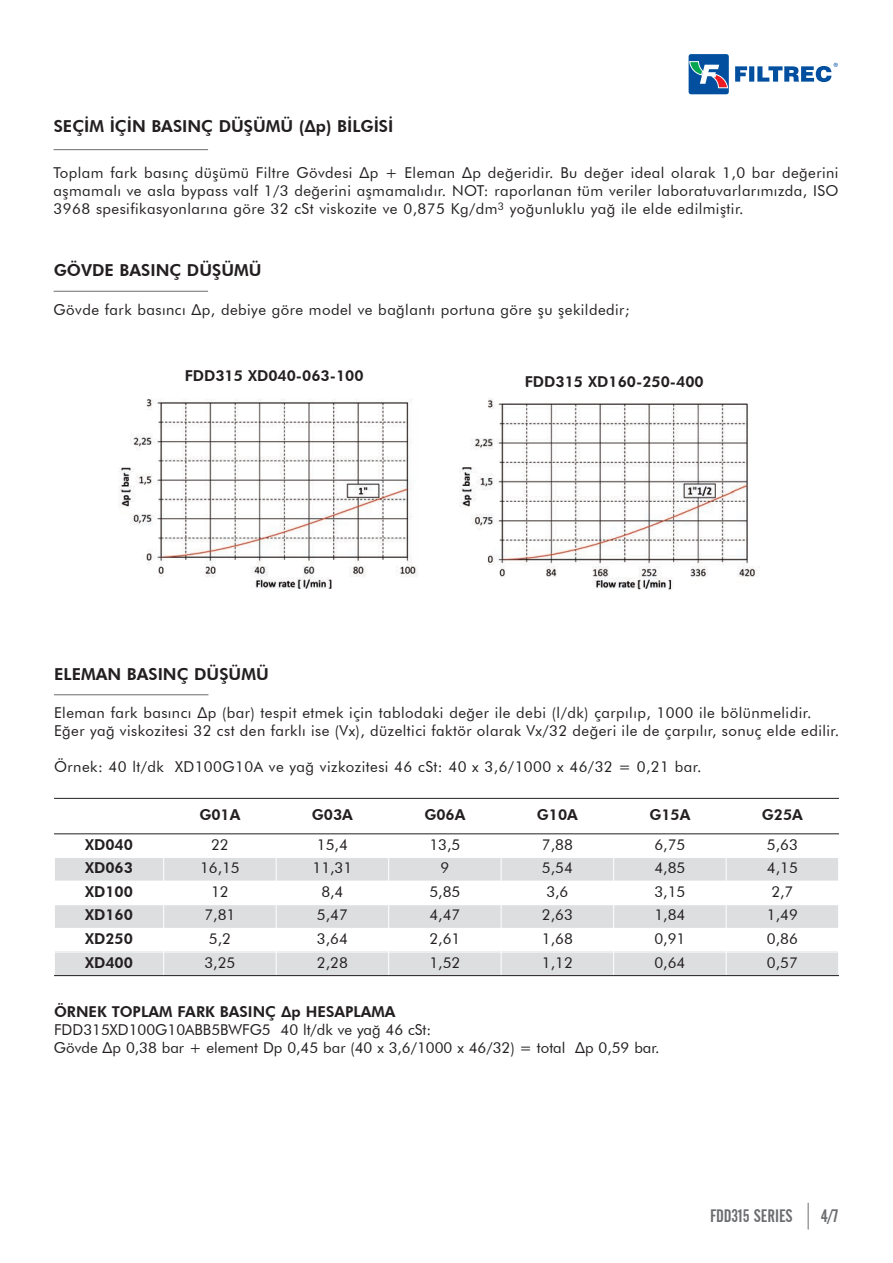
<style>
.page{position:relative;width:893px;height:1263px;background:#fff}
.page>*{position:absolute;margin:0;border:0;box-sizing:border-box;transform-origin:0 0}
.t1{font:18px "Alternate Gothic 2 BT";color:#6c6d70}
.t2{font:800 16.5px "Futura BT";color:#231f20}
.t3{font:15px/18px "Futura BT";letter-spacing:.03em;color:#231f20;text-align:justify}
.t4{font:800 15px "Futura BT";color:#231f20}
.t5{font:15px/18px "Futura BT";color:#231f20}
</style>
<div class="page">
<hr style="left:54px;top:149px;width:154px;height:1px;background:#6c6d70">
<hr style="left:54px;top:291px;width:154px;height:1px;background:#6c6d70">
<img style="left:118px;top:399px;width:300px;height:190px">
<img style="left:460px;top:387px;width:300px;height:203px">
<img style="left:526px;top:387px;width:100px;height:1px">
<hr style="left:54px;top:694px;width:155px;height:1px;background:#6c6d70">
<svg style="left:808px;top:1203px;width:1px;height:26px"></svg>
<div style="left:54px;top:857px;width:110px;height:24px;background:#dddee0"></div>
<div style="left:164px;top:857px;width:112px;height:24px;background:#dddee0"></div>
<div style="left:276px;top:857px;width:113px;height:24px;background:#dddee0"></div>
<div style="left:389px;top:857px;width:112px;height:24px;background:#dddee0"></div>
<div style="left:501px;top:857px;width:113px;height:24px;background:#dddee0"></div>
<div style="left:614px;top:857px;width:112px;height:24px;background:#dddee0"></div>
<div style="left:726px;top:857px;width:113px;height:24px;background:#dddee0"></div>
<div style="left:54px;top:905px;width:110px;height:23px;background:#dddee0"></div>
<div style="left:164px;top:905px;width:112px;height:23px;background:#dddee0"></div>
<div style="left:276px;top:905px;width:113px;height:23px;background:#dddee0"></div>
<div style="left:389px;top:905px;width:112px;height:23px;background:#dddee0"></div>
<div style="left:501px;top:905px;width:113px;height:23px;background:#dddee0"></div>
<div style="left:614px;top:905px;width:112px;height:23px;background:#dddee0"></div>
<div style="left:726px;top:905px;width:113px;height:23px;background:#dddee0"></div>
<div style="left:54px;top:952px;width:110px;height:24px;background:#dddee0"></div>
<div style="left:164px;top:952px;width:112px;height:24px;background:#dddee0"></div>
<div style="left:276px;top:952px;width:113px;height:24px;background:#dddee0"></div>
<div style="left:389px;top:952px;width:112px;height:24px;background:#dddee0"></div>
<div style="left:501px;top:952px;width:113px;height:24px;background:#dddee0"></div>
<div style="left:614px;top:952px;width:112px;height:24px;background:#dddee0"></div>
<div style="left:726px;top:952px;width:113px;height:24px;background:#dddee0"></div>
<hr style="left:54px;top:798px;width:1px;height:178px;background:#fff">
<hr style="left:163px;top:798px;width:1px;height:178px;background:#fff">
<hr style="left:276px;top:798px;width:1px;height:178px;background:#fff">
<hr style="left:388px;top:798px;width:1px;height:178px;background:#fff">
<hr style="left:501px;top:798px;width:1px;height:178px;background:#fff">
<hr style="left:613px;top:798px;width:1px;height:178px;background:#fff">
<hr style="left:726px;top:798px;width:1px;height:178px;background:#fff">
<hr style="left:838px;top:798px;width:1px;height:178px;background:#fff">
<hr style="left:54px;top:798px;width:785px;height:1px;background:#231f20">
<hr style="left:54px;top:833px;width:785px;height:1px;background:#231f20">
<hr style="left:54px;top:857px;width:785px;height:1px;background:#fff">
<hr style="left:54px;top:975px;width:785px;height:1px;background:#231f20">
<svg style="left:689px;top:54px;width:40px;height:40px;background:#386fa4"></svg>
<svg style="left:735px;top:63px;width:103px;height:19px"></svg>
<p class="t2" style="left:54px;top:116px;width:341px">SEÇİM İÇİN BASINÇ DÜŞÜMÜ (∆p) BİLGİSİ</p>
<p class="t3" style="left:54px;top:163px;width:786px">Toplam fark basınç düşümü Filtre Gövdesi ∆p + Eleman ∆p değeridir. Bu değer ideal olarak 1,0 bar değerini aşmamalı ve asla bypass valf 1/3 değerini aşmamalıdır. NOT: raporlanan tüm veriler laboratuvarlarımızda, ISO 3968 spesifikasyonlarına göre 32 cSt viskozite ve 0,875 Kg/dm<sup>3</sup> yoğunluklu yağ ile elde edilmiştir.</p>
<p class="t2" style="left:54px;top:260px;width:209px">GÖVDE BASINÇ DÜŞÜMÜ</p>
<p class="t3" style="left:54px;top:300px;width:578px">Gövde fark basıncı ∆p, debiye göre model ve bağlantı portuna göre şu şekildedir;</p>
<p class="t4" style="left:185px;top:367px;width:180px">FDD315 XD040-063-100</p>
<p class="t4" style="left:525px;top:372px;width:180px">FDD315 XD160-250-400</p>
<p class="t2" style="left:54px;top:664px;width:216px">ELEMAN BASINÇ DÜŞÜMÜ</p>
<p class="t3" style="left:54px;top:704px;width:787px">Eleman fark basıncı ∆p (bar) tespit etmek için tablodaki değer ile debi (l/dk) çarpılıp, 1000 ile bölünmelidir.<br>Eğer yağ viskozitesi 32 cst den farklı ise (Vx), düzeltici faktör olarak Vx/32 değeri ile de çarpılır, sonuç elde edilir.</p>
<p class="t3" style="left:54px;top:758px;width:649px">Örnek: 40 lt/dk XD100G10A ve yağ vizkozitesi 46 cSt: 40 x 3,6/1000 x 46/32 = 0,21 bar.</p>
<p class="t4" style="left:199px;top:805px;width:43px">G01A</p>
<p class="t4" style="left:312px;top:805px;width:43px">G03A</p>
<p class="t4" style="left:424px;top:805px;width:43px">G06A</p>
<p class="t4" style="left:537px;top:805px;width:43px">G10A</p>
<p class="t4" style="left:649px;top:805px;width:43px">G15A</p>
<p class="t4" style="left:762px;top:805px;width:43px">G25A</p>
<p class="t4" style="left:85px;top:835px;width:49px">XD040</p>
<p class="t3" style="left:211px;top:835px;width:19px">22</p>
<p class="t3" style="left:317px;top:835px;width:32px">15,4</p>
<p class="t3" style="left:429px;top:835px;width:32px">13,5</p>
<p class="t3" style="left:542px;top:835px;width:32px">7,88</p>
<p class="t3" style="left:654px;top:835px;width:32px">6,75</p>
<p class="t3" style="left:767px;top:835px;width:32px">5,63</p>
<p class="t4" style="left:85px;top:859px;width:49px">XD063</p>
<p class="t3" style="left:200px;top:859px;width:41px">16,15</p>
<p class="t3" style="left:312px;top:859px;width:41px">11,31</p>
<p class="t3" style="left:440px;top:859px;width:10px">9</p>
<p class="t3" style="left:542px;top:859px;width:32px">5,54</p>
<p class="t3" style="left:654px;top:859px;width:32px">4,85</p>
<p class="t3" style="left:767px;top:859px;width:32px">4,15</p>
<p class="t4" style="left:85px;top:882px;width:49px">XD100</p>
<p class="t3" style="left:211px;top:882px;width:19px">12</p>
<p class="t3" style="left:321px;top:882px;width:24px">8,4</p>
<p class="t3" style="left:429px;top:882px;width:32px">5,85</p>
<p class="t3" style="left:546px;top:882px;width:24px">3,6</p>
<p class="t3" style="left:654px;top:882px;width:32px">3,15</p>
<p class="t3" style="left:771px;top:882px;width:24px">2,7</p>
<p class="t4" style="left:85px;top:906px;width:49px">XD160</p>
<p class="t3" style="left:204px;top:906px;width:32px">7,81</p>
<p class="t3" style="left:317px;top:906px;width:32px">5,47</p>
<p class="t3" style="left:429px;top:906px;width:32px">4,47</p>
<p class="t3" style="left:542px;top:906px;width:32px">2,63</p>
<p class="t3" style="left:654px;top:906px;width:32px">1,84</p>
<p class="t3" style="left:767px;top:906px;width:32px">1,49</p>
<p class="t4" style="left:85px;top:930px;width:49px">XD250</p>
<p class="t3" style="left:209px;top:929px;width:24px">5,2</p>
<p class="t3" style="left:317px;top:929px;width:32px">3,64</p>
<p class="t3" style="left:429px;top:929px;width:32px">2,61</p>
<p class="t3" style="left:542px;top:929px;width:32px">1,68</p>
<p class="t3" style="left:654px;top:929px;width:32px">0,91</p>
<p class="t3" style="left:767px;top:929px;width:32px">0,86</p>
<p class="t4" style="left:85px;top:953px;width:49px">XD400</p>
<p class="t3" style="left:204px;top:953px;width:32px">3,25</p>
<p class="t3" style="left:317px;top:953px;width:32px">2,28</p>
<p class="t3" style="left:429px;top:953px;width:32px">1,52</p>
<p class="t3" style="left:542px;top:953px;width:32px">1,12</p>
<p class="t3" style="left:654px;top:953px;width:32px">0,64</p>
<p class="t3" style="left:767px;top:953px;width:32px">0,57</p>
<p class="t4" style="left:54px;top:1002px;width:343px">ÖRNEK TOPLAM FARK BASINÇ ∆p HESAPLAMA</p>
<p class="t5" style="left:54px;top:1020px;width:607px">FDD315XD100G10ABB5BWFG5 40 lt/dk ve yağ 46 cSt:<br>Gövde ∆p 0,38 bar + element Dp 0,45 bar (40 x 3,6/1000 x 46/32) = total ∆p 0,59 bar.</p>
<p class="t1" style="left:710px;top:1206px;width:84px">FDD315 SERIES</p>
<p class="t1" style="left:821px;top:1206px;width:19px">4/7</p>
</div>
